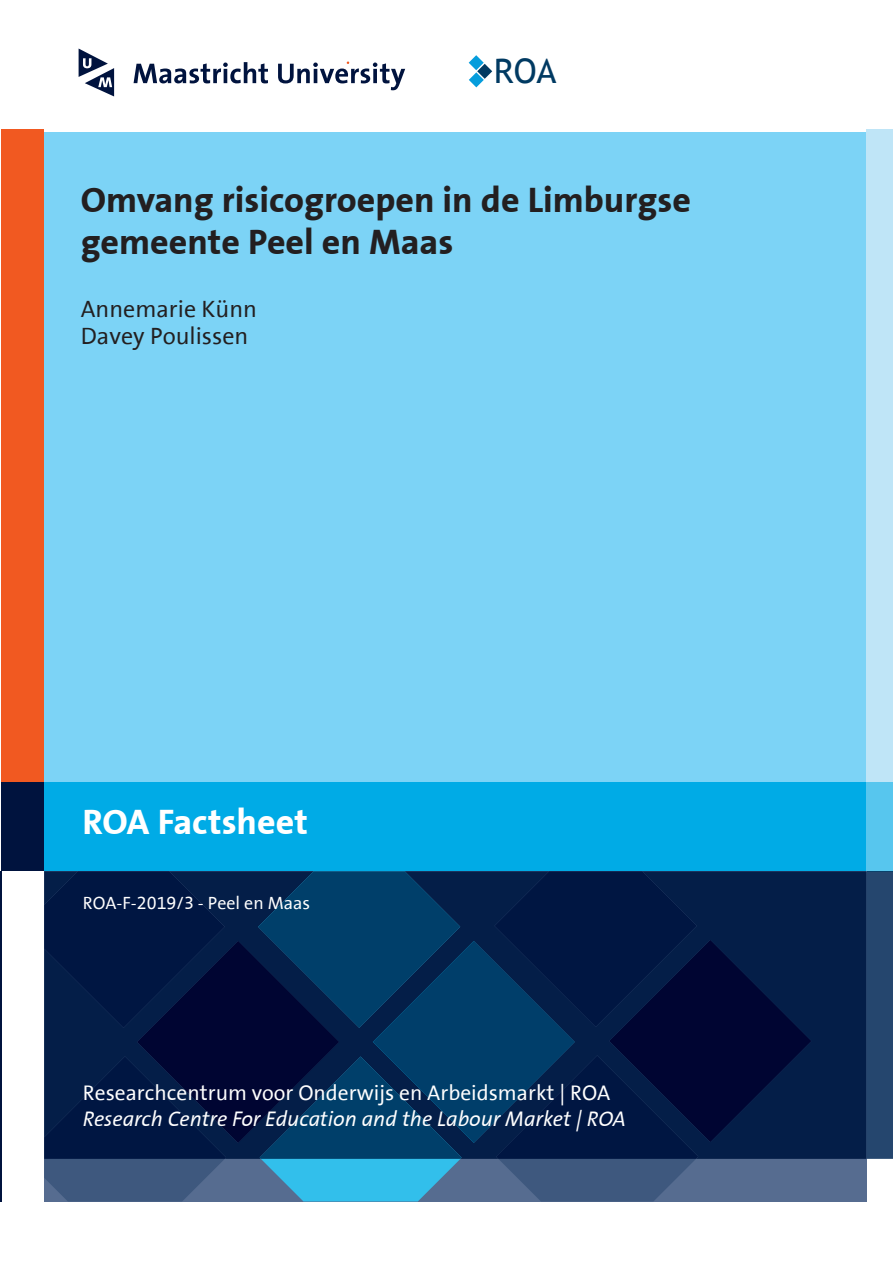
<style>
.page{position:relative;width:893px;height:1263px;background:#fff}
.page>*{position:absolute;margin:0;border:0;box-sizing:border-box;transform-origin:0 0}
.t1{font:700 36px/42px "The Sans Correspondence";color:#231f20}
.t2{font:700 36px "The Sans Correspondence";color:#fff}
.t3{font:33.9px "Trebuchet MS";color:#003a62}
.t4{font:24px/27px "The Sans Correspondence";color:#231f20}
.t5{font:italic 21.45px "The Sans Correspondence";color:#fff}
.t6{font:21.45px "The Sans Correspondence";color:#fff}
.t7{font:18px "The Sans Correspondence";color:#fff}
</style>
<div class="page">
<hr style="left:0;top:871px;width:1px;height:330px;background:#00133e">
<div style="left:27px;top:132px;width:866px;height:653px;background:#7cd3f6"></div>
<div style="left:15px;top:782px;width:851px;height:89px;background:#00abe6"></div>
<div style="left:1px;top:129px;width:43px;height:653px;background:#f15921"></div>
<div style="left:866px;top:129px;width:27px;height:653px;background:#bfe5f7"></div>
<div style="left:1px;top:782px;width:43px;height:89px;background:#00133e"></div>
<div style="left:866px;top:782px;width:27px;height:89px;background:#57c6ee"></div>
<svg style="left:134px;top:62px;width:134px;height:21px"></svg>
<svg style="left:79px;top:49px;width:35px;height:47px"></svg>
<svg style="left:278px;top:62px;width:127px;height:28px"></svg>
<div style="left:866px;top:871px;width:27px;height:288px;background:#25466e"></div>
<div style="left:811px;top:871px;width:55px;height:288px;background:#041e48"></div>
<svg style="left:44px;top:871px;width:767px;height:330px;background:#0a2954"></svg>
<svg style="left:469px;top:55px;width:23px;height:32px"></svg>
<p class="t3" style="left:494px;top:51px;width:64px">ROA</p>
<p class="t1" style="left:81px;top:180px;width:612px">Omvang risicogroepen in de Limburgse gemeente Peel en Maas</p>
<p class="t4" style="left:81px;top:297px;width:178px">Annemarie Künn<br>Davey Poulissen</p>
<p class="t2" style="left:82px;top:802px;width:227px">ROA Factsheet</p>
<p class="t7" style="left:83px;top:894px;width:229px">ROA-F-2019/3 - Peel en Maas</p>
<p class="t6" style="left:83px;top:1081px;width:529px">Researchcentrum voor Onderwijs en Arbeidsmarkt | ROA</p>
<p class="t5" style="left:83px;top:1107px;width:544px">Research Centre For Education and the Labour Market | ROA</p>
</div>
